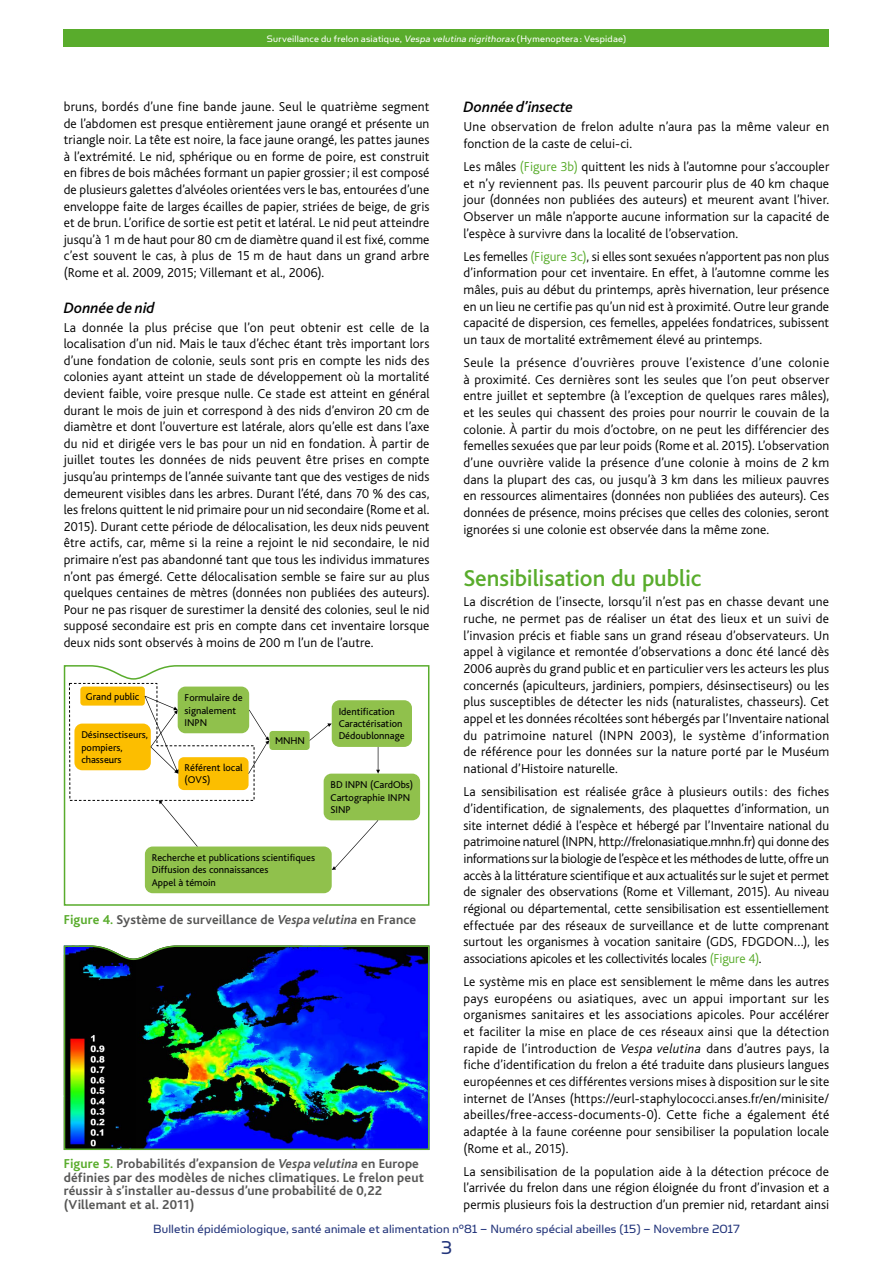
<style>
.page{position:relative;width:893px;height:1263px;background:#fff}
.page>*{position:absolute;margin:0;border:0;box-sizing:border-box;transform-origin:0 0}
.ST1_vert{font:500 24px "Bliss";letter-spacing:-.005em;color:#59ac2c}
.t1{font:21px "Simian Text Orangutan";color:#23357b}
.ST2{font:italic 500 15.75px "Bliss";color:#000}
.TEXTE_COURANT_vert{font:300 13.5px/16.6px "Bliss";letter-spacing:.01em;color:#000;text-align:justify}
.Titre_tablo-Fig_FR{font:700 13.5px/13.5px "Bliss";letter-spacing:.01em;color:#565655}
.t2{font:13.5px "Simian Text Orangutan";letter-spacing:.01em;color:#23357b}
.Titre_tete{font:10.5px "Simian Text Orangutan";letter-spacing:.02em;color:#fff}
.t3{font:10.35px/12.3px "Bliss";color:#000}
.s1{font-style:italic}
.s2{color:#59ac2c}
</style>
<div class="page">
<div style="left:64px;top:30px;width:765px;height:17px;background:#59ac2c"></div>
<svg style="left:63px;top:665px;width:367px;height:241px"></svg>
<img style="left:63px;top:945px;width:367px;height:205px">
<p class="Titre_tete" style="left:267px;top:33px;width:361px">Surveillance du frelon asiatique, <span class="s1">Vespa velutina nigrithorax</span> (Hymenoptera: Vespidae)</p>
<p class="TEXTE_COURANT_vert" style="left:64px;top:98px;width:367px">bruns, bordés d’une fine bande jaune. Seul le quatrième segment de l’abdomen est presque entièrement jaune orangé et présente un triangle noir. La tête est noire, la face jaune orangé, les pattes jaunes à l’extrémité. Le nid, sphérique ou en forme de poire, est construit en fibres de bois mâchées formant un papier grossier; il est composé de plusieurs galettes d’alvéoles orientées vers le bas, entourées d’une enveloppe faite de larges écailles de papier, striées de beige, de gris et de brun. L’orifice de sortie est petit et latéral. Le nid peut atteindre jusqu’à 1 m de haut pour 80 cm de diamètre quand il est fixé, comme c’est souvent le cas, à plus de 15 m de haut dans un grand arbre (Rome et al. 2009, 2015; Villemant et al., 2006).</p>
<p class="ST2" style="left:64px;top:299px;width:93px">Donnée de nid</p>
<p class="TEXTE_COURANT_vert" style="left:64px;top:319px;width:367px">La donnée la plus précise que l’on peut obtenir est celle de la localisation d’un nid. Mais le taux d’échec étant très important lors d’une fondation de colonie, seuls sont pris en compte les nids des colonies ayant atteint un stade de développement où la mortalité devient faible, voire presque nulle. Ce stade est atteint en général durant le mois de juin et correspond à des nids d’environ 20 cm de diamètre et dont l’ouverture est latérale, alors qu’elle est dans l’axe du nid et dirigée vers le bas pour un nid en fondation. À partir de juillet toutes les données de nids peuvent être prises en compte jusqu’au printemps de l’année suivante tant que des vestiges de nids demeurent visibles dans les arbres. Durant l’été, dans 70 % des cas, les frelons quittent le nid primaire pour un nid secondaire (Rome et al.<br>2015). Durant cette période de délocalisation, les deux nids peuvent être actifs, car, même si la reine a rejoint le nid secondaire, le nid primaire n’est pas abandonné tant que tous les individus immatures n’ont pas émergé. Cette délocalisation semble se faire sur au plus quelques centaines de mètres (données non publiées des auteurs).<br>Pour ne pas risquer de surestimer la densité des colonies, seul le nid supposé secondaire est pris en compte dans cet inventaire lorsque deux nids sont observés à moins de 200 m l’un de l’autre.</p>
<p class="t3" style="left:86px;top:690px;width:55px">Grand public</p>
<p class="t3" style="left:81px;top:729px;width:68px">Désinsectiseurs, pompiers, chasse…urs</p>
<p class="t3" style="left:185px;top:692px;width:59px">Formulaire de signalement<br>INPN</p>
<p class="t3" style="left:185px;top:762px;width:60px">Référent local (OVS)</p>
<p class="t3" style="left:275px;top:735px;width:32px">MNHN</p>
<p class="t3" style="left:152px;top:852px;width:165px">Recherche et publications scientifiques<br>Diffusion des connaissances<br>Appel à témoin</p>
<p class="t3" style="left:339px;top:705px;width:67px">Identification<br>Caractérisation<br>Dédoublonnage</p>
<p class="t3" style="left:331px;top:779px;width:84px">BD INPN (CardObs)<br>Cartographie INPN<br>SINP</p>
<p class="Titre_tablo-Fig_FR" style="left:64px;top:913px;width:354px"><span class="s2">Figure 4.</span> Système de surveillance de <span class="s1">Vespa velutina</span> en France</p>
<p class="Titre_tablo-Fig_FR" style="left:64px;top:1157px;width:362px"><span class="s2">Figure 5.</span> Probabilités d’expansion de <span class="s1">Vespa velutina</span> en Europe définies par des modèles de niches climatiques. Le frelon peut réussir à s’installer au-dessus d’une probabilité de 0,22 (Villemant et al. 2011)</p>
<p class="ST2" style="left:463px;top:99px;width:111px">Donnée d’insecte</p>
<p class="TEXTE_COURANT_vert" style="left:463px;top:119px;width:367px">Une observation de frelon adulte n’aura pas la même valeur en fonction de la caste de celui-ci.</p>
<p class="TEXTE_COURANT_vert" style="left:463px;top:158px;width:367px">Les mâles <span class="s2">(Figure 3b)</span> quittent les nids à l’automne pour s’accoupler et n’y reviennent pas. Ils peuvent parcourir plus de 40 km chaque jour (données non publiées des auteurs) et meurent avant l’hiver.<br>Observer un mâle n’apporte aucune information sur la capacité de l’espèce à survivre dans la localité de l’observation.</p>
<p class="TEXTE_COURANT_vert" style="left:463px;top:248px;width:367px">Les femelles <span class="s2">(Figure 3c)</span>, si elles sont sexuées n’apportent pas non plus d’information pour cet inventaire. En effet, à l’automne comme les mâles, puis au début du printemps, après hivernation, leur présence en un lieu ne certifie pas qu’un nid est à proximité. Outre leur grande capacité de dispersion, ces femelles, appelées fondatrices, subissent un taux de mortalité extrêmement élevé au printemps.</p>
<p class="TEXTE_COURANT_vert" style="left:463px;top:355px;width:367px">Seule la présence d’ouvrières prouve l’existence d’une colonie à proximité. Ces dernières sont les seules que l’on peut observer entre juillet et septembre (à l’exception de quelques rares mâles), et les seules qui chassent des proies pour nourrir le couvain de la colonie. À partir du mois d’octobre, on ne peut les différencier des femelles sexuées que par leur poids (Rome et al. 2015). L’observation d’une ouvrière valide la présence d’une colonie à moins de 2 km dans la plupart des cas, ou jusqu’à 3 km dans les milieux pauvres en ressources alimentaires (données non publiées des auteurs). Ces données de présence, moins précises que celles des colonies, seront ignorées si une colonie est observée dans la même zone.</p>
<p class="ST1_vert" style="left:463px;top:565px;width:239px">Sensibilisation du public</p>
<p class="TEXTE_COURANT_vert" style="left:463px;top:594px;width:367px">La discrétion de l’insecte, lorsqu’il n’est pas en chasse devant une ruche, ne permet pas de réaliser un état des lieux et un suivi de l’invasion précis et fiable sans un grand réseau d’observateurs. Un appel à vigilance et remontée d’observations a donc été lancé dès 2006 auprès du grand public et en particulier vers les acteurs les plus concernés (apiculteurs, jardiniers, pompiers, désinsectiseurs) ou les plus susceptibles de détecter les nids (naturalistes, chasseurs). Cet appel et les données récoltées sont hébergés par l’Inventaire national du patrimoine naturel (INPN 2003), le système d’information de référence pour les données sur la nature porté par le Muséum national d’Histoire naturelle.</p>
<p class="TEXTE_COURANT_vert" style="left:463px;top:784px;width:367px">La sensibilisation est réalisée grâce à plusieurs outils: des fiches d’identification, de signalements, des plaquettes d’information, un site internet dédié à l’espèce et hébergé par l’Inventaire national du patrimoine naturel (INPN, http://frelonasiatique.mnhn.fr) qui donne des informations sur la biologie de l’espèce et les méthodes de lutte, offre un accès à la littérature scientifique et aux actualités sur le sujet et permet de signaler des observations (Rome et Villemant, 2015). Au niveau régional ou départemental, cette sensibilisation est essentiellement effectuée par des réseaux de surveillance et de lutte comprenant surtout les organismes à vocation sanitaire (GDS, FDGDON…), les associations apicoles et les collectivités locales <span class="s2">(Figure 4)</span>.</p>
<p class="TEXTE_COURANT_vert" style="left:463px;top:973px;width:367px">Le système mis en place est sensiblement le même dans les autres pays européens ou asiatiques, avec un appui important sur les organismes sanitaires et les associations apicoles. Pour accélérer et faciliter la mise en place de ces réseaux ainsi que la détection rapide de l’introduction de <span class="s1">Vespa velutina</span> dans d’autres pays, la fiche d’identification du frelon a été traduite dans plusieurs langues européennes et ces différentes versions mises à disposition sur le site internet de l’Anses (https://eurl-staphylococci.anses.fr/en/minisite/ abeilles/free-access-documents-0). Cette fiche a également été adaptée à la faune coréenne pour sensibiliser la population locale (Rome et al., 2015).</p>
<p class="TEXTE_COURANT_vert" style="left:463px;top:1163px;width:367px">La sensibilisation de la population aide à la détection précoce de l’arrivée du frelon dans une région éloignée du front d’invasion et a permis plusieurs fois la destruction d’un premier nid, retardant ainsi</p>
<p class="t2" style="left:153px;top:1221px;width:588px">Bulletin épidémiologique, santé animale et alimentation n°81 – Numéro spécial abeilles (15) – Novembre 2017</p>
<p class="t1" style="left:441px;top:1236px;width:12px">3</p>
</div>
